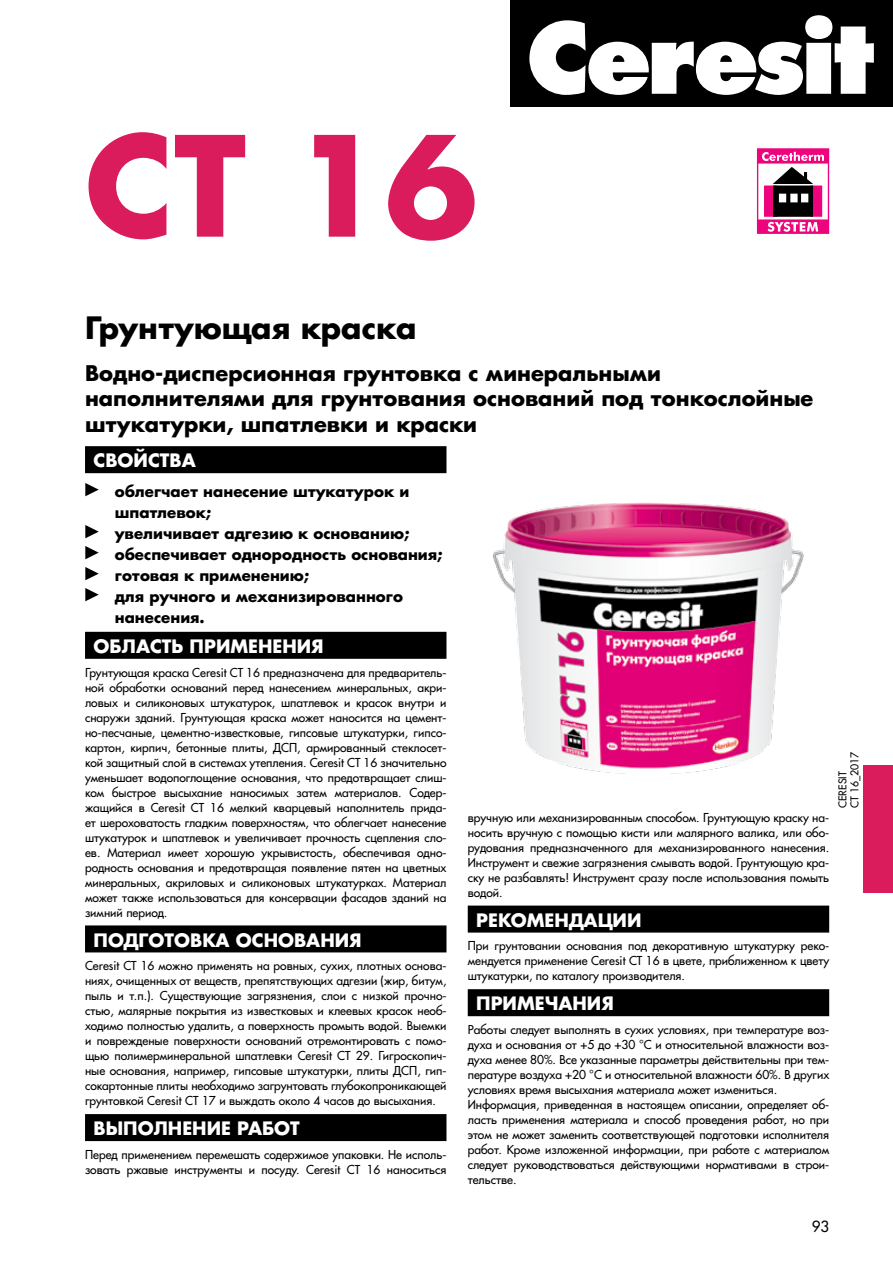
<style>
.page{position:relative;width:893px;height:1263px;background:#fff}
.page>*{position:absolute;margin:0;border:0;box-sizing:border-box;transform-origin:0 0}
.t1{font:700 135px "Favorit";color:#da1c5c}
.t2{font:700 30px "Favorit";color:#000}
.t3{font:700 21px/25.2px "Favorit";color:#000}
.t4{font:700 18px "Favorit";color:#fff}
.t5{font:700 15px/21px "Favorit";color:#000}
.t6{font:15px "Favorit";color:#000}
.t7{font:12px/15px "Favorit";color:#000;text-align:justify}
.t8{font:10.5px/12px "Favorit";color:#000}
</style>
<div class="page">
<div style="left:863px;top:765px;width:30px;height:128px;background:#da1c5c"></div>
<div style="left:510px;top:0;width:383px;height:107px;background:#000"></div>
<svg style="left:529px;top:15px;width:345px;height:80px"></svg>
<svg style="left:757px;top:149px;width:72px;height:85px"></svg>
<img style="left:493px;top:503px;width:311px;height:271px">
<div style="left:468px;top:905px;width:361px;height:27px;background:#000"></div>
<div style="left:468px;top:989px;width:361px;height:27px;background:#000"></div>
<div style="left:85px;top:446px;width:361px;height:27px;background:#000"></div>
<div style="left:85px;top:632px;width:361px;height:27px;background:#000"></div>
<div style="left:85px;top:925px;width:361px;height:27px;background:#000"></div>
<div style="left:85px;top:1114px;width:361px;height:27px;background:#000"></div>
<svg style="left:85px;top:483px;width:14px;height:13px"></svg>
<svg style="left:85px;top:525px;width:14px;height:13px"></svg>
<svg style="left:85px;top:546px;width:14px;height:13px"></svg>
<svg style="left:85px;top:567px;width:14px;height:13px"></svg>
<svg style="left:85px;top:588px;width:14px;height:13px"></svg>
<h1 class="t1" style="left:85px;top:91px;width:394px">CT 16</h1>
<h2 class="t2" style="left:85px;top:307px;width:333px">Грунтующая краска</h2>
<h3 class="t3" style="left:85px;top:360px;width:730px">Водно-дисперсионная грунтовка с минеральными наполнителями для грунтования оснований под тонкослойные штукатурки, шпатлевки и краски</h3>
<h3 class="t4" style="left:94px;top:448px;width:104px">СВОЙСТВА</h3>
<p class="t5" style="left:115px;top:480px;width:329px">облегчает нанесение штукатурок и шпатлевок;<br>увеличивает адгезию к основанию; обеспечивает однородность основания; готовая к применению;<br>для ручного и механизированного нанесения.</p>
<h3 class="t4" style="left:94px;top:634px;width:231px">ОБЛАСТЬ ПРИМЕНЕНИЯ</h3>
<p class="t7" style="left:85px;top:664px;width:363px">Грунтующая краска Ceresit CT 16 предназначена для предваритель&shy;ной обработки оснований перед нанесением минеральных, акри&shy;ловых и силиконовых штукатурок, шпатлевок и красок внутри и снаружи зданий. Грунтующая краска может наносится на цемент&shy;но-песчаные, цементно-известковые, гипсовые штукатурки, гипсо&shy;картон, кирпич, бетонные плиты, ДСП, армированный стеклосет&shy;кой защитный слой в системах утепления. Ceresit CT 16 значительно уменьшает водопоглощение основания, что предотвращает слиш&shy;ком быстрое высыхание наносимых затем материалов. Содер&shy;жащийся в Ceresit CT 16 мелкий кварцевый наполнитель прида&shy;ет шероховатость гладким поверхностям, что облегчает нанесение штукатурок и шпатлевок и увеличивает прочность сцепления сло&shy;ев. Материал имеет хорошую укрывистость, обеспечивая одно&shy;родность основания и предотвращая появление пятен на цветных минеральных, акриловых и силиконовых штукатурках. Материал может также использоваться для консервации фасадов зданий на зимний период.</p>
<h3 class="t4" style="left:94px;top:927px;width:269px">ПОДГОТОВКА ОСНОВАНИЯ</h3>
<p class="t7" style="left:85px;top:958px;width:363px">Ceresit CT 16 можно применять на ровных, сухих, плотных основа&shy;ниях, очищенных от веществ, препятствующих адгезии (жир, битум, пыль и т.п.). Существующие загрязнения, слои с низкой прочно&shy;стью, малярные покрытия из известковых и клеевых красок необ&shy;ходимо полностью удалить, а поверхность промыть водой. Выемки и поврежденые поверхности оснований отремонтировать с помо&shy;щью полимерминеральной шпатлевки Ceresit СТ 29. Гигроскопич&shy;ные основания, например, гипсовые штукатурки, плиты ДСП, гип&shy;сокартонные плиты необходимо загрунтовать глубокопроникающей грунтовкой Ceresit СТ 17 и выждать около 4 часов до высыхания.</p>
<h3 class="t4" style="left:94px;top:1116px;width:208px">ВЫПОЛНЕНИЕ РАБОТ</h3>
<p class="t7" style="left:85px;top:1147px;width:363px">Перед применением перемешать содержимое упаковки. Не исполь&shy;зовать ржавые инструменты и посуду. Ceresit СТ 16 наноситься</p>
<p class="t7" style="left:468px;top:810px;width:363px">вручную или механизированным способом. Грунтующую краску на&shy;носить вручную с помощью кисти или малярного валика, или обо&shy;рудования предназначенного для механизированного нанесения.<br>Инструмент и свежие загрязнения смывать водой. Грунтующую кра&shy;ску не разбавлять! Инструмент сразу после использования помыть водой.</p>
<h3 class="t4" style="left:476px;top:907px;width:167px">РЕКОМЕНДАЦИИ</h3>
<p class="t7" style="left:468px;top:938px;width:363px">При грунтовании основания под декоративную штукатурку реко&shy;мендуется применение Ceresit CT 16 в цвете, приближенном к цвету штукатурки, по каталогу производителя.</p>
<h3 class="t4" style="left:476px;top:991px;width:139px">ПРИМЕЧАНИЯ</h3>
<p class="t7" style="left:468px;top:1022px;width:363px;text-align:left">Работы следует выполнять в сухих условиях, при температуре воз&shy;духа и основания от +5 до +30 °С и относительной влажности воз&shy;духа менее 80%. Все указанные параметры действительны при тем&shy;пературе воздуха +20 °С и относительной влажности 60%. В других условиях время высыхания материала может измениться.<br>Информация, приведенная в настоящем описании, определяет об&shy;ласть применения материала и способ проведения работ, но при этом не может заменить соответствующей подготовки исполнителя работ. Кроме изложенной информации, при работе с материалом следует руководствоваться действующими нормативами в строи&shy;тельстве.</p>
<p class="t8" style="left:836px;top:808px;width:58px;rotate:-90deg">CERESIT<br>CT 16_2017</p>
<p class="t6" style="left:812px;top:1217px;width:19px">93</p>
</div>
